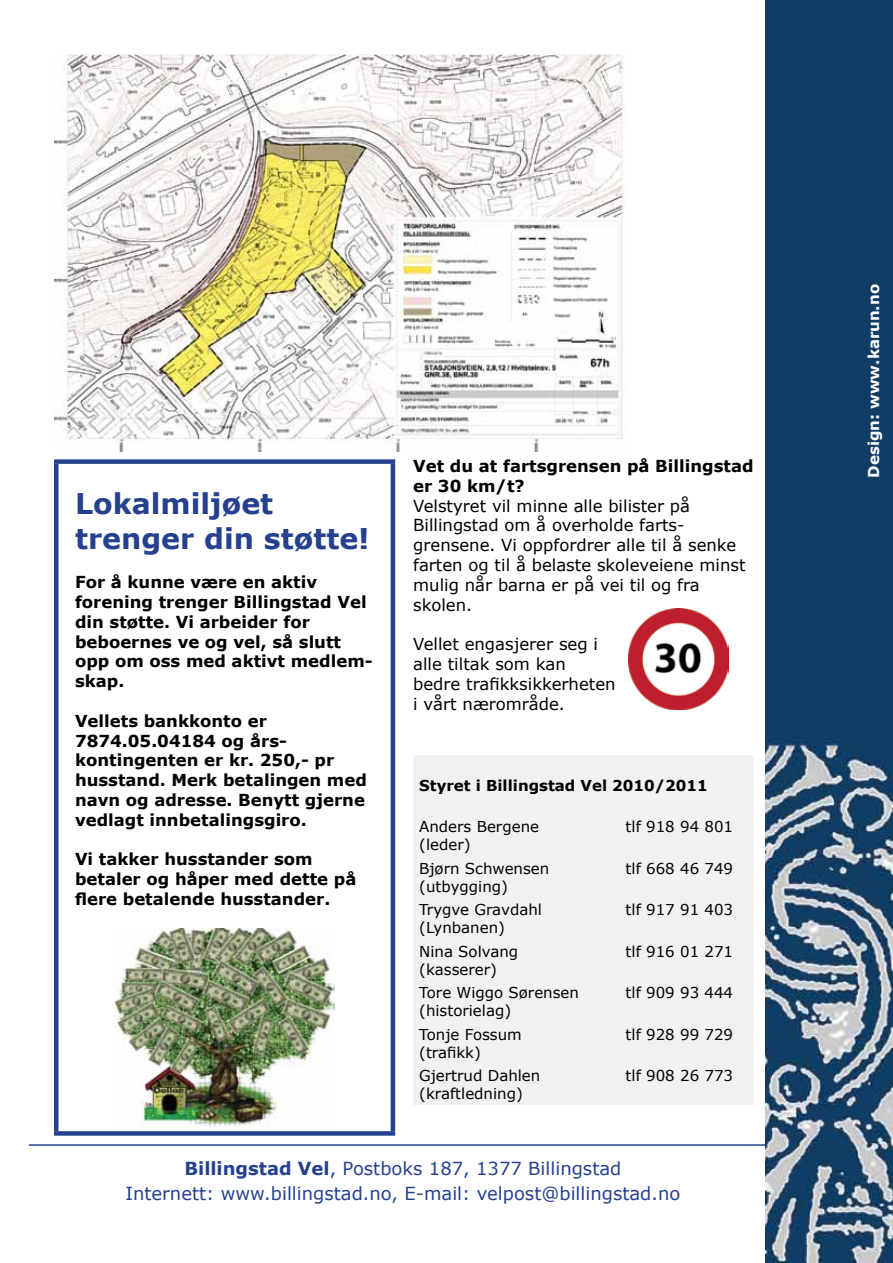
<style>
.page{position:relative;width:893px;height:1263px;background:#fff}
.page>*{position:absolute;margin:0;border:0;box-sizing:border-box;transform-origin:0 0}
.t1{font:700 28.5px/34.2px "Verdana";color:#25408f}
.t2{font:18px/25.5px "Verdana";color:#25408f;text-align:center}
.t3{font:700 16.5px/19.8px "Verdana";color:#000}
.t4{font:16.5px/19.8px "Verdana";color:#000}
.t5{font:15px/18px "Verdana";color:#000}
.t6{font:700 15px "Verdana";color:#000}
.t7{font:700 15px "Verdana";color:#fff}
.s1{font-weight:700}
</style>
<div class="page">
<hr style="left:29px;top:1144px;width:864px;height:2px;background:#25408f">
<img style="left:766px;top:0;width:127px;height:1263px">
<div style="left:54px;top:459px;width:341px;height:5px;background:#25408f"></div>
<hr style="left:54px;top:464px;width:4px;height:667px;background:#25408f">
<hr style="left:391px;top:464px;width:4px;height:667px;background:#25408f">
<div style="left:54px;top:1131px;width:341px;height:5px;background:#25408f"></div>
<img style="left:114px;top:928px;width:221px;height:199px">
<div style="left:413px;top:755px;width:340px;height:350px;background:#f1f1f2"></div>
<img style="left:54px;top:54px;width:571px;height:397px">
<img style="left:628px;top:609px;width:100px;height:100px">
<h1 class="t1" style="left:75px;top:486px;width:296px">Lokalmiljøet trenger din støtte!</h1>
<p class="t3" style="left:75px;top:572px;width:299px">For å kunne være en aktiv forening trenger Billingstad Vel din støtte. Vi arbeider for beboernes ve og vel, så slutt opp om oss med aktivt medlem&shy;skap.</p>
<p class="t3" style="left:75px;top:711px;width:293px">Vellets bankkonto er<br>7874.05.04184 og års&shy;kontingenten er kr. 250,- pr husstand. Merk betalingen med navn og adresse. Benytt gjerne vedlagt innbetalingsgiro.</p>
<p class="t3" style="left:75px;top:849px;width:283px">Vi takker husstander som betaler og håper med dette på flere betalende husstander.</p>
<p class="t3" style="left:413px;top:456px;width:342px">Vet du at fartsgrensen på Billingstad er 30 km/t?</p>
<p class="t4" style="left:413px;top:495px;width:334px">Velstyret vil minne alle bilister på<br>Billingstad om å overholde farts&shy;grensene. Vi oppfordrer alle til å senke farten og til å belaste skoleveiene minst mulig når barna er på vei til og fra skolen.</p>
<p class="t4" style="left:413px;top:634px;width:204px">Vellet engasjerer seg i alle tiltak som kan bedre trafikksikkerheten i vårt nærområde.</p>
<p class="t6" style="left:419px;top:775px;width:290px">Styret i Billingstad Vel 2010/2011</p>
<p class="t5" style="left:419px;top:817px;width:121px">Anders Bergene (leder)</p>
<p class="t5" style="left:626px;top:817px;width:109px">tlf 918 94 801</p>
<p class="t5" style="left:419px;top:859px;width:132px">Bjørn Schwensen (utbygging)</p>
<p class="t5" style="left:626px;top:859px;width:109px">tlf 668 46 749</p>
<p class="t5" style="left:419px;top:900px;width:124px">Trygve Gravdahl (Lynbanen)</p>
<p class="t5" style="left:626px;top:900px;width:109px">tlf 917 91 403</p>
<p class="t5" style="left:419px;top:942px;width:101px">Nina Solvang (kasserer)</p>
<p class="t5" style="left:626px;top:942px;width:109px">tlf 916 01 271</p>
<p class="t5" style="left:419px;top:983px;width:161px">Tore Wiggo Sørensen (historielag)</p>
<p class="t5" style="left:626px;top:983px;width:109px">tlf 909 93 444</p>
<p class="t5" style="left:419px;top:1025px;width:104px">Tonje Fossum (trafikk)</p>
<p class="t5" style="left:626px;top:1025px;width:109px">tlf 928 99 729</p>
<p class="t5" style="left:419px;top:1066px;width:123px">Gjertrud Dahlen (kraftledning)</p>
<p class="t5" style="left:626px;top:1066px;width:109px">tlf 908 26 773</p>
<p class="t2" style="left:125px;top:1155px;width:556px"><span class="s1">Billingstad Vel</span>, Postboks 187, 1377 Billingstad<br>Internett: www.billingstad.no, E-mail: velpost@billingstad.no</p>
<p class="t7" style="left:863px;top:478px;width:195px;rotate:-90deg">Design: www.karun.no</p>
</div>
